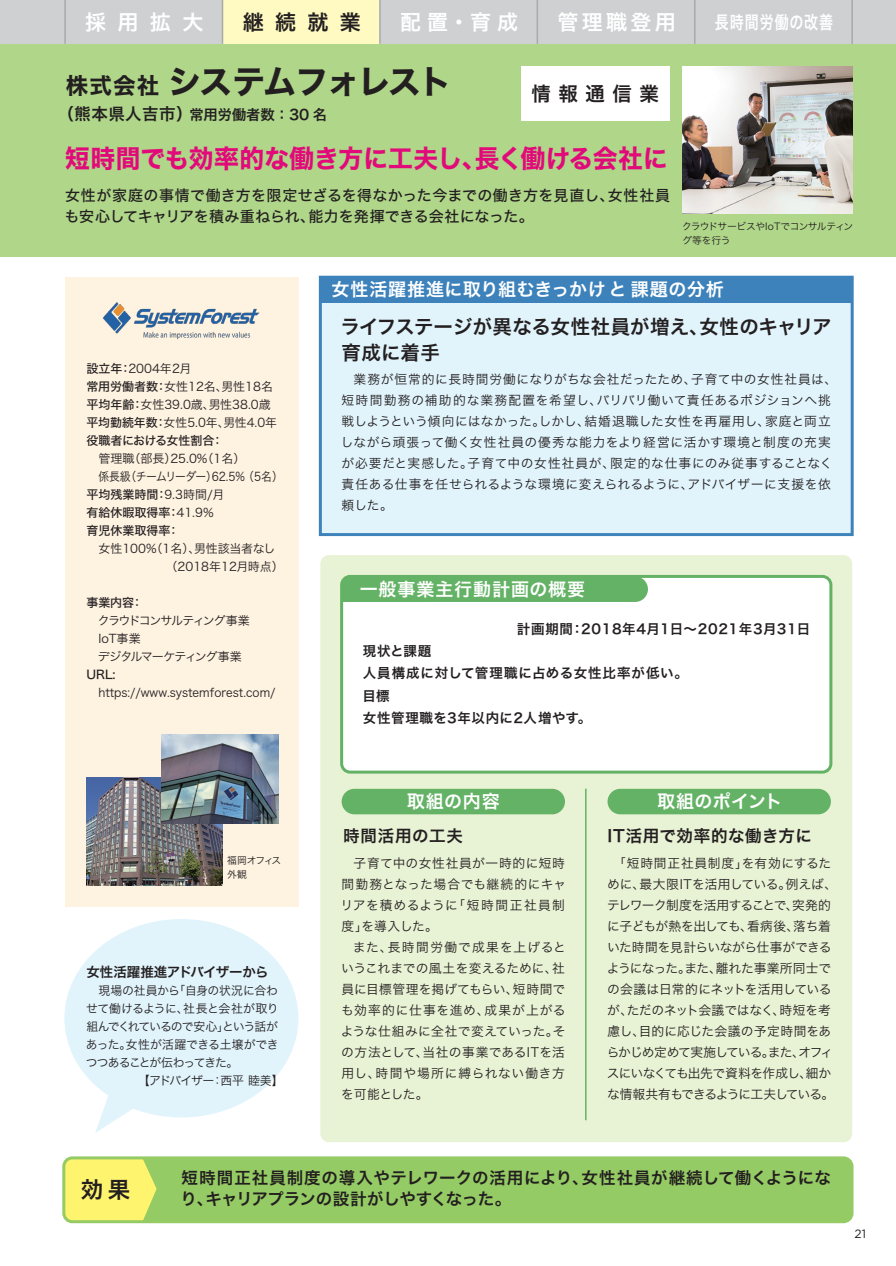
<style>
.page{position:relative;width:896px;height:1266px;background:#fff}
.page>*{position:absolute;margin:0;border:0;box-sizing:border-box;transform-origin:0 0}
.t1{font:33px "Hira Kaku Std W7";letter-spacing:-.055em;color:#231f20}
.t2{font:25.5px "Hira Kaku Std W7";color:#e2097a}
.t3{font:22.5px "Hira Kaku Std W6";color:#231f20}
.t4{font:21px "Hira Kaku Std W6";letter-spacing:.28em;color:#fff}
.t5{font:21px "Hira Kaku Std W6";color:#231f20}
.t6{font:19.5px/25.5px "Hira Kaku Std W6";letter-spacing:.005em;color:#231f20}
.t7{font:18px "Hira Kaku Std W6";letter-spacing:.05em;color:#fff}
.t8{font:18px "Hira Kaku Std W6";letter-spacing:.05em;color:#fff;scale:.78 1}
.t9{font:18px "Hira Kaku Std W6";letter-spacing:.015em;color:#fff}
.t10{font:16.5px/21px "Hira Kaku Std W6";letter-spacing:.01em;color:#231f20}
.t11{font:16.5px "Hira Kaku Std W6";letter-spacing:.03em;color:#231f20}
.t12{font:15px/21px "Hira Kaku Std W5";letter-spacing:.015em;color:#231f20}
.t13{font:14.25px "Hira Kaku Std W6";color:#231f20}
.t14{font:13.5px/22.5px "Hira Kaku Std W6";letter-spacing:.05em;color:#231f20}
.t15{font:13.5px "Hira Kaku Std W6";letter-spacing:-.015em;color:#231f20}
.t16{font:12.75px/21px "Hira Kaku Std W3";letter-spacing:.04em;color:#231f20}
.t17{font:12.75px/21px "Hira Kaku Std W3";letter-spacing:-.03em;color:#231f20;text-align:center}
.t18{font:12.75px/21px "Hira Kaku Std W3";letter-spacing:.01em;color:#231f20;text-align:justify}
.t19{font:12px/18px "Hira Kaku Std W3";letter-spacing:-.015em;color:#231f20}
.t20{font:12px/18px "Hira Kaku Std W5";color:#231f20}
.t21{font:12px/18px "Hira Kaku Std W3";letter-spacing:-.085em;color:#231f20}
.t22{font:12px "Hira Kaku Std W3";letter-spacing:-.015em;color:#231f20;scale:.94 1}
.t23{font:12px "Hira Kaku Std W3";letter-spacing:-.035em;color:#231f20}
.t24{font:12px "Hira Kaku Std W3";letter-spacing:-.1em;color:#231f20}
.t25{font:12px "Hira Kaku Std W3";letter-spacing:-.09em;color:#231f20}
.t26{font:12px "Gotham";color:#231f20}
.t27{font:9.75px/13.5px "Hira Kaku Std W3";letter-spacing:-.045em;color:#231f20}
.s1{font-size:22.5px}
.s2{font-size:16.5px}
.s3{font-family:"Hira Kaku Std W5"}
.s4{font-family:"Hira Kaku Std W3"}
</style>
<div class="page">
<hr style="left:0;top:1px;width:1px;height:255px;background:#afd689">
<div style="left:1px;top:1px;width:894px;height:255px;background:#afd689"></div>
<div style="left:320px;top:555px;width:532px;height:587px;background:#e8f2d4;border-radius:9px"></div>
<div style="left:320px;top:277px;width:532px;height:257px;background:#e1f4fc"></div>
<div style="left:319px;top:276px;width:534px;height:260px;border:3px solid #3d82bb"></div>
<div style="left:320px;top:277px;width:532px;height:26px;background:#3d82bb"></div>
<hr style="left:585px;top:788px;width:1px;height:332px;background:#64b265">
<div style="left:607px;top:788px;width:223px;height:26px;background:#64b265;border-radius:13px"></div>
<div style="left:341px;top:788px;width:224px;height:26px;background:#64b265;border-radius:13px"></div>
<div style="left:341px;top:576px;width:489px;height:196px;background:#fff;border-radius:9px"></div>
<div style="left:340px;top:575px;width:492px;height:198px;border:3px solid #64b265;border-radius:9px"></div>
<div style="left:384px;top:576px;width:264px;height:26px;background:#64b265;border-radius:13px"></div>
<div style="left:341px;top:576px;width:83px;height:26px;background:#64b265;border-radius:9px"></div>
<div style="left:341px;top:593px;width:83px;height:9px;background:#64b265"></div>
<div style="left:65px;top:277px;width:234px;height:629px;background:#fef2e1"></div>
<img style="left:86px;top:777px;width:136px;height:108px">
<div style="left:64px;top:919px;width:234px;height:198px;background:#e1f4fc;border-radius:50%"></div>
<svg style="left:96px;top:1086px;width:47px;height:46px"></svg>
<div style="left:521px;top:66px;width:148px;height:55px;background:#fff"></div>
<img style="left:103px;top:303px;width:157px;height:37px">
<div style="left:64px;top:1157px;width:788px;height:64px;background:#95cb64;border-radius:9px"></div>
<div style="left:64px;top:1158px;width:57px;height:63px;background:#fff46d;border-radius:9px"></div>
<svg style="left:119px;top:1160px;width:38px;height:59px"></svg>
<div style="left:62px;top:1156px;width:791px;height:67px;border:3px solid #95cb64;border-radius:9px"></div>
<hr style="left:0;top:0;width:1px;height:44px;background:#cfd0d2">
<div style="left:1px;top:0;width:64px;height:44px;background:#cfd0d2"></div>
<div style="left:839px;top:0;width:56px;height:44px;background:#cfd0d2"></div>
<div style="left:65px;top:0;width:157px;height:44px;background:#cfd0d2"></div>
<div style="left:222px;top:0;width:158px;height:44px;background:#fffac1"></div>
<div style="left:380px;top:0;width:157px;height:44px;background:#cfd0d2"></div>
<div style="left:537px;top:0;width:157px;height:44px;background:#cfd0d2"></div>
<div style="left:694px;top:0;width:158px;height:44px;background:#cfd0d2"></div>
<hr style="left:851px;top:0;width:1px;height:44px;background:#a8a9ad">
<hr style="left:64px;top:0;width:2px;height:44px;background:#a8a9ad">
<hr style="left:222px;top:0;width:1px;height:44px;background:#a8a9ad">
<hr style="left:379px;top:0;width:1px;height:44px;background:#a8a9ad">
<hr style="left:536px;top:0;width:2px;height:44px;background:#a8a9ad">
<hr style="left:694px;top:0;width:1px;height:44px;background:#a8a9ad">
<img style="left:682px;top:66px;width:170px;height:148px">
<img style="left:161px;top:734px;width:118px;height:89px">
<h3 class="t4" style="left:85px;top:6px;width:120px">採用拡大</h3>
<h3 class="t5" style="left:243px;top:6px;width:120px">継続就業</h3>
<h3 class="t4" style="left:400px;top:6px;width:120px">配置・育成</h3>
<h3 class="t4" style="left:557px;top:6px;width:120px">管理職登用</h3>
<h3 class="t8" style="left:715px;top:8px;width:153px">長時間労働の改善</h3>
<h1 class="t1" style="left:66px;top:56px;width:387px"><span class="s1">株式会社</span>システムフォレスト</h1>
<p class="t13" style="left:58px;top:104px;width:271px"><span class="s2">（熊本県人吉市）</span>常用労働者数：30 名</p>
<h3 class="t6" style="left:531px;top:81px;width:129px">情報通信業</h3>
<h2 class="t2" style="left:65px;top:138px;width:604px">短時間でも効率的な働き方に工夫し、長く働ける会社に</h2>
<p class="t12" style="left:64px;top:185px;width:607px">女性が家庭の事情で働き方を限定せざるを得なかった今までの働き方を見直し、女性社員も安心してキャリアを積み重ねられ、能力を発揮できる会社になった。</p>
<p class="t27" style="left:682px;top:219px;width:173px">クラウドサービスやIoTでコンサルティング等を行う</p>
<p class="t19" style="left:86px;top:359px;width:192px"><span class="s3">設立年：</span>2004年2月<br><span class="s3">常用労働者数：</span>女性12名、男性18名<span class="s3">平均年齢：</span>女性39.0歳、男性38.0歳<span class="s3">平均勤続年数：</span>女性5.0年、男性4.0年</p>
<p class="t20" style="left:86px;top:431px;width:139px">役職者における女性割合：</p>
<p class="t19" style="left:98px;top:449px;width:186px">管理職（部長）25.0%（1名）<br>係長級（チームリーダー）62.5% （5名）</p>
<p class="t20" style="left:86px;top:485px;width:139px">平均残業時間：<span class="s4">9.3時間/月</span>有給休暇取得率：<span class="s4">41.9％</span>育児休業取得率：</p>
<p class="t19" style="left:165px;top:539px;width:120px;text-indent:-67px">女性100%（1名）、男性該当者なし（2018年12月時点）</p>
<p class="t20" style="left:86px;top:593px;width:58px">事業内容：</p>
<p class="t21" style="left:98px;top:611px;width:153px">クラウドコンサルティング事業<br>IoT事業<br>デジタルマーケティング事業</p>
<p class="t20" style="left:86px;top:665px;width:31px">URL:</p>
<p class="t22" style="left:98px;top:683px;width:190px">https://www.systemforest.com/</p>
<p class="t27" style="left:227px;top:853px;width:56px">福岡オフィス外観</p>
<p class="t15" style="left:86px;top:961px;width:184px">女性活躍推進アドバイザーから</p>
<p class="t19" style="left:98px;top:981px;width:181px">現場の社員から「自身の状況に合わ</p>
<p class="t23" style="left:86px;top:999px;width:194px">せて働けるように、社長と会社が取り</p>
<p class="t21" style="left:86px;top:1017px;width:193px">組んでくれているので安心」という話が</p>
<p class="t19" style="left:86px;top:1035px;width:194px">あった。女性が活躍できる土壌ができ</p>
<p class="t24" style="left:86px;top:1053px;width:154px">つつあることが伝わってきた。</p>
<p class="t25" style="left:138px;top:1071px;width:147px">【アドバイザー：西平 睦美】</p>
<h3 class="t7" style="left:331px;top:276px;width:394px">女性活躍推進に取り組むきっかけと課題の分析</h3>
<h3 class="t6" style="left:340px;top:315px;width:492px">ライフステージが異なる女性社員が増え、女性のキャリア育成に着手</h3>
<p class="t16" style="left:340px;top:368px;width:498px;text-indent:13px">業務が恒常的に長時間労働になりがちな会社だったため、子育て中の女性社員は、短時間勤務の補助的な業務配置を希望し、バリバリ働いて責任あるポジションへ挑戦しようという傾向にはなかった。しかし、結婚退職した女性を再雇用し、家庭と両立しながら頑張って働く女性社員の優秀な能力をより経営に活かす環境と制度の充実が必要だと実感した。子育て中の女性社員が、限定的な仕事にのみ従事することなく責任ある仕事を任せられるような環境に変えられるように、アドバイザーに支援を依頼した。</p>
<h3 class="t7" style="left:360px;top:575px;width:227px">一般事業主行動計画の概要</h3>
<p class="t14" style="left:517px;top:618px;width:295px">計画期間：2018年4月1日～2021年3月31日</p>
<p class="t14" style="left:362px;top:639px;width:327px">現状と課題<br>人員構成に対して管理職に占める女性比率が低い。目標<br>女性管理職を3年以内に2人増やす。</p>
<h3 class="t7" style="left:407px;top:787px;width:94px">取組の内容</h3>
<h3 class="t9" style="left:657px;top:787px;width:127px">取組のポイント</h3>
<p class="t11" style="left:343px;top:823px;width:121px">時間活用の工夫</p>
<p class="t11" style="left:607px;top:823px;width:206px">IT活用で効率的な働き方に</p>
<p class="t18" style="left:340px;top:852px;width:227px;text-indent:13px">子育て中の女性社員が一時的に短時間勤務となった場合でも継続的にキャリアを積めるように「短時間正社員制度」を導入した。</p>
<p class="t18" style="left:341px;top:936px;width:227px;text-indent:12px">また、長時間労働で成果を上げるというこれまでの風土を変えるために、社員に目標管理を掲げてもらい、短時間でも効率的に仕事を進め、成果が上がるような仕組みに全社で変えていった。その方法として、当社の事業であるITを活用し、時間や場所に縛られない働き方を可能とした。</p>
<p class="t17" style="left:606px;top:852px;width:232px">「短時間正社員制度」を有効にするために、最大限ITを活用している。例えば、テレワーク制度を活用することで、突発的に子どもが熱を出しても、看病後、落ち着いた時間を見計らいながら仕事ができるようになった。また、離れた事業所同士での会議は日常的にネットを活用しているが、ただのネット会議ではなく、時短を考慮し、目的に応じた会議の予定時間をあらかじめ定めて実施している。また、オフィスにいなくても出先で資料を作成し、細かな情報共有もできるように工夫している。</p>
<h3 class="t3" style="left:81px;top:1172px;width:51px">効果</h3>
<p class="t10" style="left:180px;top:1168px;width:652px">短時間正社員制度の導入やテレワークの活用により、女性社員が継続して働くようになり、キャリアプランの設計がしやすくなった。</p>
<p class="t26" style="left:854px;top:1225px;width:13px">21</p>
</div>
